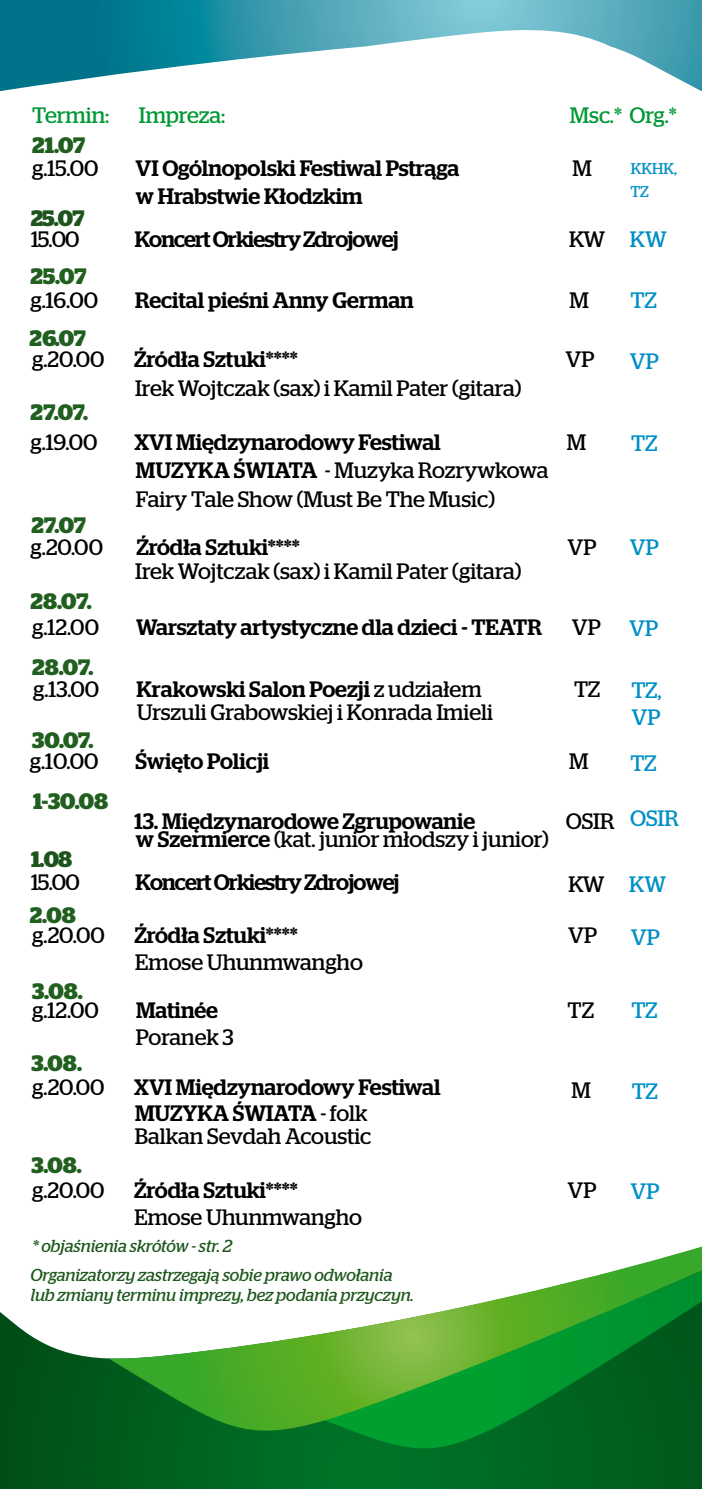
<style>
.page{position:relative;width:702px;height:1489px;background:#fff}
.page>*{position:absolute;margin:0;border:0;box-sizing:border-box;transform-origin:0 0}
.t1{font:22.25px/29px "Stag";color:#000}
.t2{font:500 22.25px/26.2px "Stag";color:#000}
.t3{font:700 22.25px "Stag";color:#215f1f}
.t4{font:500 22.25px "Stag";letter-spacing:-.04em;color:#000}
.t5{font:22.25px/26.8px "Stag";letter-spacing:-.005em;color:#0090c5}
.t6{font:22.25px "Stag";color:#009836}
.t7{font:700 22.25px "Stag";color:#1d541c}
.t8{font:italic 17.25px/20.8px "Stag";color:#1e581d}
.t9{font:15.5px/22.8px "Stag";color:#0090c5}
.s1{color:#0090c5}
.s2{font-weight:500}
.s3{font-weight:400}
</style>
<div class="page">
<svg style="left:0;top:1312px;width:702px;height:176px"></svg>
<svg style="left:294px;top:1443px;width:408px;height:15px"></svg>
<svg style="left:109px;top:1246px;width:593px;height:197px"></svg>
<svg style="left:0;top:0;width:702px;height:91px"></svg>
<p class="t6" style="left:32px;top:102px;width:79px">Termin:</p>
<p class="t6" style="left:139px;top:102px;width:88px">Impreza:</p>
<p class="t6" style="left:569px;top:102px;width:109px">Msc.* Org.*</p>
<p class="t3" style="left:32px;top:132px;width:55px">21.07</p>
<p class="t1" style="left:32px;top:153px;width:68px">g.15.00</p>
<p class="t2" style="left:135px;top:155px;width:325px">VI Ogólnopolski Festiwal Pstrąga</p>
<p class="t1" style="left:572px;top:153px;width:21px">M</p>
<p class="t2" style="left:136px;top:183px;width:228px">w Hrabstwie Kłodzkim</p>
<p class="t9" style="left:630px;top:157px;width:48px">KKHK,<br>TZ</p>
<p class="t7" style="left:31px;top:205px;width:55px">25.07</p>
<p class="t1" style="left:31px;top:224px;width:50px">15.00</p>
<p class="t4" style="left:135px;top:225px;width:266px">Koncert Orkiestry Zdrojowej</p>
<p class="t1" style="left:569px;top:225px;width:99px">KW <span class="s1">KW</span></p>
<p class="t3" style="left:31px;top:263px;width:57px">25.07</p>
<p class="t1" style="left:31px;top:285px;width:69px">g.16.00</p>
<p class="t2" style="left:135px;top:286px;width:280px">Recital pieśni Anny German</p>
<p class="t1" style="left:569px;top:285px;width:21px">M</p>
<p class="t5" style="left:630px;top:287px;width:28px">TZ</p>
<p class="t3" style="left:30px;top:325px;width:58px">26.07</p>
<p class="t1" style="left:32px;top:345px;width:74px">g.20.00</p>
<p class="t2" style="left:134px;top:346px;width:165px">Źródła Sztuki****</p>
<p class="t1" style="left:565px;top:345px;width:31px">VP</p>
<p class="t1" style="left:135px;top:373px;width:388px">Irek Wojtczak (sax) i Kamil Pater (gitara)</p>
<p class="t3" style="left:31px;top:399px;width:59px">27.07.</p>
<p class="t1" style="left:31px;top:427px;width:68px">g.19.00</p>
<p class="t2" style="left:134px;top:429px;width:308px">XVI Międzynarodowy Festiwal</p>
<p class="t1" style="left:566px;top:427px;width:21px">M</p>
<p class="t1" style="left:136px;top:455px;width:414px"><span class="s2">MUZYKA ŚWIATA</span> - Muzyka Rozrywkowa<br>Fairy Tale Show (Must Be The Music)</p>
<p class="t3" style="left:31px;top:512px;width:56px">27.07</p>
<p class="t1" style="left:31px;top:532px;width:74px">g.20.00</p>
<p class="t2" style="left:136px;top:533px;width:165px">Źródła Sztuki****</p>
<p class="t1" style="left:567px;top:532px;width:31px">VP</p>
<p class="t1" style="left:135px;top:556px;width:388px">Irek Wojtczak (sax) i Kamil Pater (gitara)</p>
<p class="t5" style="left:629px;top:347px;width:31px">VP</p>
<p class="t5" style="left:631px;top:429px;width:28px">TZ</p>
<p class="t5" style="left:629px;top:534px;width:31px">VP</p>
<p class="t3" style="left:31px;top:588px;width:63px">28.07.</p>
<p class="t1" style="left:32px;top:612px;width:68px">g.12.00</p>
<p class="t2" style="left:136px;top:614px;width:407px">Warsztaty artystyczne dla dzieci - TEATR</p>
<p class="t1" style="left:571px;top:612px;width:31px">VP</p>
<p class="t5" style="left:629px;top:614px;width:31px">VP</p>
<p class="t3" style="left:32px;top:654px;width:63px">28.07.</p>
<p class="t1" style="left:33px;top:674px;width:68px">g.13.00</p>
<p class="t2" style="left:136px;top:675px;width:347px">Krakowski Salon Poezji <span class="s3">z udziałem</span></p>
<p class="t1" style="left:574px;top:674px;width:28px">TZ</p>
<p class="t1" style="left:137px;top:697px;width:358px">Urszuli Grabowskiej i Konrada Imieli</p>
<p class="t5" style="left:631px;top:676px;width:32px">TZ,<br>VP</p>
<p class="t3" style="left:32px;top:727px;width:63px">30.07.</p>
<p class="t1" style="left:30px;top:746px;width:70px">g.10.00</p>
<p class="t2" style="left:135px;top:747px;width:135px">Święto Policji</p>
<p class="t1" style="left:569px;top:746px;width:21px">M</p>
<p class="t5" style="left:630px;top:749px;width:28px">TZ</p>
<p class="t3" style="left:33px;top:788px;width:77px">1-30.08</p>
<p class="t5" style="left:630px;top:804px;width:50px">OSIR</p>
<p class="t2" style="left:134px;top:808px;width:342px">13. Międzynarodowe Zgrupowanie</p>
<p class="t1" style="left:565px;top:806px;width:50px">OSIR</p>
<p class="t1" style="left:136px;top:824px;width:414px"><span class="s2">w Szermierce</span> (kat. junior młodszy i junior)</p>
<p class="t7" style="left:31px;top:846px;width:43px">1.08</p>
<p class="t1" style="left:31px;top:867px;width:50px">15.00</p>
<p class="t4" style="left:136px;top:869px;width:266px">Koncert Orkiestry Zdrojowej</p>
<p class="t1" style="left:568px;top:869px;width:99px">KW <span class="s1">KW</span></p>
<p class="t3" style="left:30px;top:902px;width:47px">2.08</p>
<p class="t1" style="left:32px;top:920px;width:74px">g.20.00</p>
<p class="t2" style="left:134px;top:921px;width:165px">Źródła Sztuki****</p>
<p class="t1" style="left:568px;top:920px;width:31px">VP</p>
<p class="t1" style="left:135px;top:947px;width:229px">Emose Uhunmwangho</p>
<p class="t3" style="left:32px;top:978px;width:52px">3.08.</p>
<p class="t1" style="left:32px;top:995px;width:68px">g.12.00</p>
<p class="t2" style="left:136px;top:997px;width:83px">Matinée</p>
<p class="t1" style="left:567px;top:995px;width:28px">TZ</p>
<p class="t1" style="left:136px;top:1022px;width:99px">Poranek 3</p>
<p class="t5" style="left:630px;top:923px;width:31px">VP</p>
<p class="t5" style="left:631px;top:996px;width:28px">TZ</p>
<p class="t3" style="left:31px;top:1050px;width:52px">3.08.</p>
<p class="t1" style="left:32px;top:1071px;width:74px">g.20.00</p>
<p class="t2" style="left:134px;top:1073px;width:308px">XVI Międzynarodowy Festiwal<br>MUZYKA ŚWIATA <span class="s3">- folk</span></p>
<p class="t1" style="left:135px;top:1121px;width:238px">Balkan Sevdah Acoustic</p>
<p class="t1" style="left:571px;top:1075px;width:21px">M</p>
<p class="t5" style="left:631px;top:1077px;width:28px">TZ</p>
<p class="t3" style="left:31px;top:1152px;width:52px">3.08.</p>
<p class="t1" style="left:32px;top:1175px;width:74px">g.20.00</p>
<p class="t2" style="left:134px;top:1176px;width:165px">Źródła Sztuki****</p>
<p class="t1" style="left:567px;top:1175px;width:31px">VP</p>
<p class="t1" style="left:134px;top:1202px;width:229px">Emose Uhunmwangho</p>
<p class="t8" style="left:32px;top:1235px;width:202px">* objaśnienia skrótów - str. 2</p>
<p class="t8" style="left:30px;top:1263px;width:385px">Organizatorzy zastrzegają sobie prawo odwołania lub zmiany terminu imprezy, bez podania przyczyn.</p>
<p class="t5" style="left:630px;top:1177px;width:31px">VP</p>
</div>
